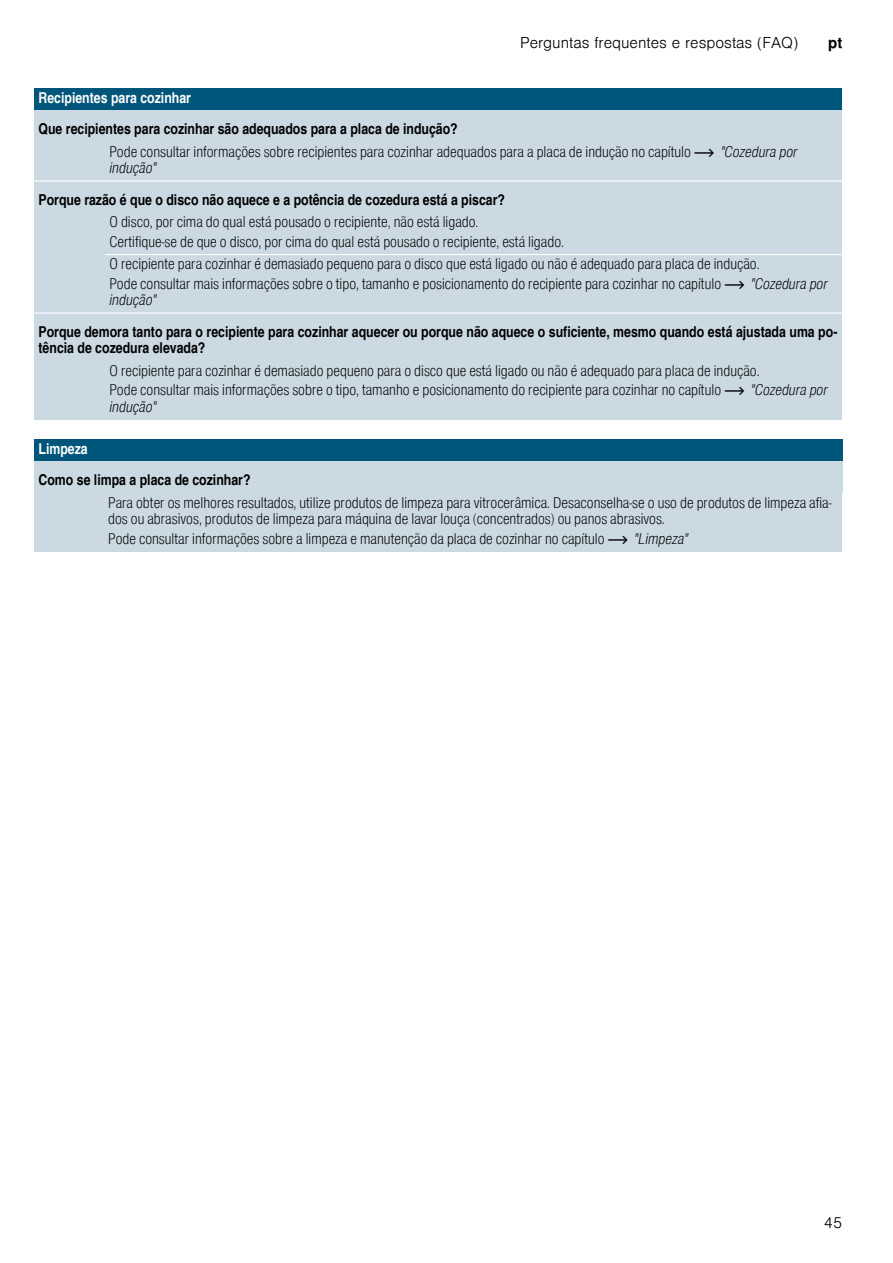
<style>
.page{position:relative;width:893px;height:1263px;background:#fff}
.page>*{position:absolute;margin:0;border:0;box-sizing:border-box;transform-origin:0 0}
.t1{font:15px/19.5px "Nimbus San L Lig Con";color:#000}
.t2{font:15px/16.5px "Nimbus San L Bol Con";color:#000}
.t3{font:300 15px "Nimbus San L";color:#000}
.t4{font:15px "Nimbus San L Bol Con";color:#fff}
.t5{font:15px "Nimbus San L Lig Con Ita";color:#000}
.t6{font:700 15px "Nimbus San L";color:#000}
.s1{font-family:"BSH Symb PH1"}
.s2{font-family:"Nimbus San L Lig Con Ita"}
</style>
<div class="page">
<div style="left:34px;top:88px;width:808px;height:23px;background:#00567a"></div>
<div style="left:34px;top:111px;width:808px;height:31px;background:#cbd9e3"></div>
<div style="left:34px;top:142px;width:71px;height:39px;background:#cbd9e3"></div>
<div style="left:105px;top:142px;width:737px;height:39px;background:#cbd9e3"></div>
<div style="left:34px;top:181px;width:808px;height:32px;background:#cbd9e3"></div>
<div style="left:34px;top:213px;width:71px;height:42px;background:#cbd9e3"></div>
<div style="left:105px;top:213px;width:737px;height:42px;background:#cbd9e3"></div>
<div style="left:34px;top:255px;width:71px;height:58px;background:#cbd9e3"></div>
<div style="left:105px;top:255px;width:737px;height:58px;background:#cbd9e3"></div>
<div style="left:34px;top:313px;width:808px;height:48px;background:#cbd9e3"></div>
<div style="left:34px;top:361px;width:71px;height:59px;background:#cbd9e3"></div>
<div style="left:105px;top:361px;width:737px;height:59px;background:#cbd9e3"></div>
<hr style="left:34px;top:180px;width:808px;height:2px;background:#fff">
<hr style="left:105px;top:254px;width:737px;height:1px;background:#fff">
<hr style="left:34px;top:312px;width:808px;height:2px;background:#fff">
<div style="left:34px;top:439px;width:808px;height:23px;background:#00567a"></div>
<div style="left:34px;top:462px;width:808px;height:31px;background:#cbd9e3"></div>
<div style="left:34px;top:493px;width:70px;height:59px;background:#cbd9e3"></div>
<div style="left:104px;top:493px;width:738px;height:59px;background:#cbd9e3"></div>
<p class="t3" style="left:520px;top:33px;width:279px">Perguntas frequentes e respostas (FAQ)</p>
<p class="t6" style="left:828px;top:34px;width:16px">pt</p>
<p class="t4" style="left:39px;top:88px;width:154px">Recipientes para cozinhar</p>
<p class="t2" style="left:39px;top:120px;width:421px">Que recipientes para cozinhar são adequados para a placa de indução?</p>
<p class="t1" style="left:109px;top:141px;width:689px">Pode consultar informações sobre recipientes para cozinhar adequados para a placa de indução no capítulo <span class="s1">~</span> <span class="s2">"Cozedura por</span></p>
<p class="t5" style="left:109px;top:158px;width:49px">indução"</p>
<p class="t2" style="left:39px;top:191px;width:468px">Porque razão é que o disco não aquece e a potência de cozedura está a piscar?</p>
<p class="t1" style="left:109px;top:211px;width:456px">O disco, por cima do qual está pousado o recipiente, não está ligado.<br>Certifique-se de que o disco, por cima do qual está pousado o recipiente, está ligado.</p>
<p class="t1" style="left:109px;top:253px;width:719px">O recipiente para cozinhar é demasiado pequeno para o disco que está ligado ou não é adequado para placa de indução.<br>Pode consultar mais informações sobre o tipo, tamanho e posicionamento do recipiente para cozinhar no capítulo <span class="s1">~</span> <span class="s2">"Cozedura por</span></p>
<p class="t5" style="left:109px;top:290px;width:49px">indução"</p>
<p class="t2" style="left:39px;top:323px;width:800px">Porque demora tanto para o recipiente para cozinhar aquecer ou porque não aquece o suficiente, mesmo quando está ajustada uma po&shy;tência de cozedura elevada?</p>
<p class="t1" style="left:109px;top:360px;width:719px">O recipiente para cozinhar é demasiado pequeno para o disco que está ligado ou não é adequado para placa de indução.<br>Pode consultar mais informações sobre o tipo, tamanho e posicionamento do recipiente para cozinhar no capítulo <span class="s1">~</span> <span class="s2">"Cozedura por</span></p>
<p class="t5" style="left:109px;top:397px;width:49px">indução"</p>
<p class="t4" style="left:39px;top:439px;width:51px">Limpeza</p>
<p class="t2" style="left:39px;top:471px;width:213px">Como se limpa a placa de cozinhar?</p>
<p class="t1" style="left:108px;top:493px;width:724px;line-height:16.5px">Para obter os melhores resultados, utilize produtos de limpeza para vitrocerâmica. Desaconselha-se o uso de produtos de limpeza afia&shy;dos ou abrasivos, produtos de limpeza para máquina de lavar louça (concentrados) ou panos abrasivos.</p>
<p class="t1" style="left:108px;top:528px;width:581px">Pode consultar informações sobre a limpeza e manutenção da placa de cozinhar no capítulo <span class="s1">~</span> <span class="s2">"Limpeza"</span></p>
<p class="t3" style="left:824px;top:1212px;width:20px">45</p>
</div>
